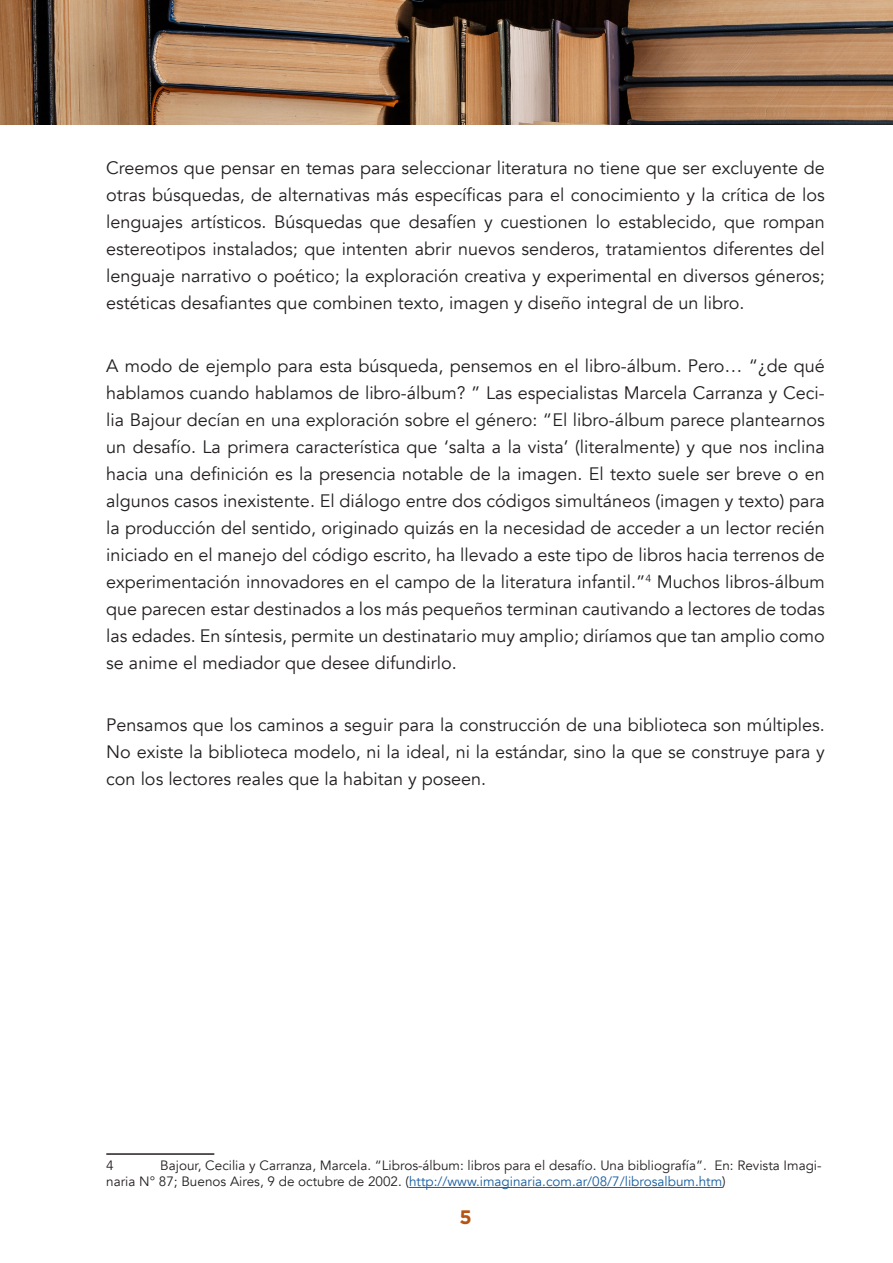
<style>
.page{position:relative;width:893px;height:1263px;background:#fff}
.page>*{position:absolute;margin:0;border:0;box-sizing:border-box;transform-origin:0 0}
.t1{font:700 19.5px "Gotham";color:#b75411}
.texto_general{font:18px/27px "Avenir";color:#231f20;text-align:justify}
.nota_al_pie{font:13.5px/16.2px "Avenir";color:#231f20}
.s1{color:#175d9e}
</style>
<div class="page">
<hr style="left:106px;top:1153px;width:108px;height:2px;background:#231f20">
<hr style="left:409px;top:1187px;width:313px;height:1px;background:#175d9e">
<img style="left:0;top:0;width:893px;height:124px">
<p class="texto_general" style="left:106px;top:155px;width:720px">Creemos que pensar en temas para seleccionar literatura no tiene que ser excluyente de otras búsquedas, de alternativas más específicas para el conocimiento y la crítica de los lenguajes artísticos. Búsquedas que desafíen y cuestionen lo establecido, que rompan estereotipos instalados; que intenten abrir nuevos senderos, tratamientos diferentes del lenguaje narrativo o poético; la exploración creativa y experimental en diversos géneros; estéticas desafiantes que combinen texto, imagen y diseño integral de un libro.</p>
<p class="texto_general" style="left:106px;top:352px;width:720px">A modo de ejemplo para esta búsqueda, pensemos en el libro-álbum. Pero… “¿de qué hablamos cuando hablamos de libro-álbum? ” Las especialistas Marcela Carranza y Ceci&shy;lia Bajour decían en una exploración sobre el género: “El libro-álbum parece plantearnos un desafío. La primera característica que ‘salta a la vista’ (literalmente) y que nos inclina hacia una definición es la presencia notable de la imagen. El texto suele ser breve o en algunos casos inexistente. El diálogo entre dos códigos simultáneos (imagen y texto) para la producción del sentido, originado quizás en la necesidad de acceder a un lector recién iniciado en el manejo del código escrito, ha llevado a este tipo de libros hacia terrenos de experimentación innovadores en el campo de la literatura infantil.”<sup>4</sup> Muchos libros-álbum que parecen estar destinados a los más pequeños terminan cautivando a lectores de todas las edades. En síntesis, permite un destinatario muy amplio; diríamos que tan amplio como se anime el mediador que desee difundirlo.</p>
<p class="texto_general" style="left:106px;top:712px;width:720px">Pensamos que los caminos a seguir para la construcción de una biblioteca son múltiples.<br>No existe la biblioteca modelo, ni la ideal, ni la estándar, sino la que se construye para y con los lectores reales que la habitan y poseen.</p>
<p class="nota_al_pie" style="left:106px;top:1158px;width:717px;text-indent:54px">Bajour, Cecilia y Carranza, Marcela. “Libros-álbum: libros para el desafío. Una bibliografía”. En: Revista Imagi&shy;naria N° 87; Buenos Aires, 9 de octubre de 2002. (<span class="s1">http://www.imaginaria.com.ar/08/7/librosalbum.htm</span>)</p>
<p class="nota_al_pie" style="left:106px;top:1158px;width:9px">4</p>
<p class="t1" style="left:459px;top:1204px;width:14px">5</p>
</div>
